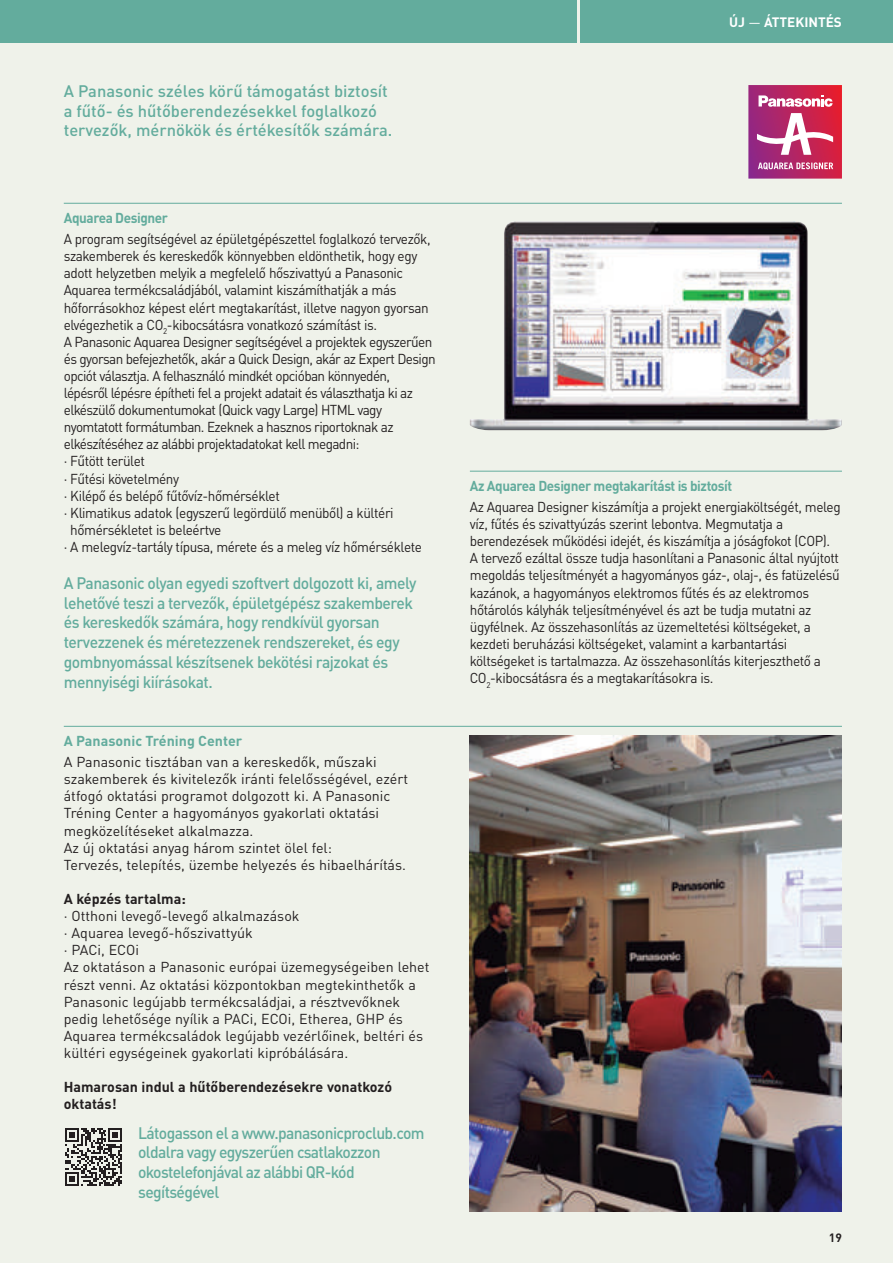
<style>
.page{position:relative;width:893px;height:1263px;background:#eff2ea}
.page>*{position:absolute;margin:0;border:0;box-sizing:border-box;transform-origin:0 0}
.t1{font:500 16.5px/19.8px "DIN Pro";letter-spacing:-.03em;color:#63ac9d;scale:.95 1}
.t2{font:500 16.5px/19.8px "DIN Pro";color:#63ac9d}
.t3{font:14.25px/17.1px "DIN Pro";letter-spacing:-.03em;color:#231f20;scale:.95 1}
.t4{font:14.25px/17.1px "DIN Pro";color:#231f20}
.t5{font:700 14.25px/17.1px "DIN Pro";color:#231f20}
.t6{font:700 14.25px "DIN Pro";letter-spacing:-.03em;color:#63ac9d;scale:.95 1}
.t7{font:700 14.25px "DIN Pro";color:#63ac9d}
.t8{font:700 13.5px "DIN Pro";color:#fff}
.t9{font:700 12px "DIN Pro";color:#231f20}
.s1{font-weight:400}
</style>
<div class="page">
<hr style="left:64px;top:726px;width:778px;height:1px;background:#63ac9d">
<hr style="left:64px;top:203px;width:778px;height:1px;background:#63ac9d">
<hr style="left:470px;top:471px;width:372px;height:1px;background:#63ac9d">
<svg style="left:748px;top:85px;width:94px;height:94px;background:#c54e7d"></svg>
<img style="left:470px;top:221px;width:372px;height:209px">
<svg style="left:65px;top:1128px;width:57px;height:57px"></svg>
<img style="left:470px;top:736px;width:372px;height:476px">
<div style="left:0;top:0;width:576px;height:43px;background:#63ac9d"></div>
<div style="left:580px;top:0;width:313px;height:43px;background:#63ac9d"></div>
<p class="t2" style="left:64px;top:79px;width:330px">A Panasonic széles körű támogatást biztosít a fűtő- és hűtőberendezésekkel foglalkozó tervezők, mérnökök és értékesítők számára.</p>
<p class="t6" style="left:64px;top:206px;width:111px">Aquarea Designer</p>
<p class="t3" style="left:64px;top:229px;width:388px">A program segítségével az épületgépészettel foglalkozó tervezők,</p>
<p class="t3" style="left:64px;top:246px;width:374px">szakemberek és kereskedők könnyebben eldönthetik, hogy egy</p>
<p class="t3" style="left:64px;top:263px;width:359px">adott helyzetben melyik a megfelelő hőszivattyú a Panasonic</p>
<p class="t3" style="left:64px;top:280px;width:352px">Aquarea termékcsaládjából, valamint kiszámíthatják a más</p>
<p class="t3" style="left:64px;top:297px;width:386px">hőforrásokhoz képest elért megtakarítást, illetve nagyon gyorsan</p>
<p class="t3" style="left:64px;top:314px;width:331px">elvégezhetik a CO<sub>2</sub>-kibocsátásra vonatkozó számítást is.</p>
<p class="t3" style="left:64px;top:332px;width:389px">A Panasonic Aquarea Designer segítségével a projektek egyszerűen</p>
<p class="t3" style="left:64px;top:349px;width:393px">és gyorsan befejezhetők, akár a Quick Design, akár az Expert Design</p>
<p class="t3" style="left:64px;top:366px;width:345px">opciót választja. A felhasználó mindkét opcióban könnyedén,</p>
<p class="t3" style="left:64px;top:383px;width:369px">lépésről lépésre építheti fel a projekt adatait és választhatja ki az</p>
<p class="t3" style="left:64px;top:400px;width:337px">elkészülő dokumentumokat (Quick vagy Large) HTML vagy</p>
<p class="t3" style="left:64px;top:417px;width:349px">nyomtatott formátumban. Ezeknek a hasznos riportoknak az</p>
<p class="t3" style="left:64px;top:434px;width:313px">elkészítéséhez az alábbi projektadatokat kell megadni:</p>
<p class="t3" style="left:64px;top:451px;width:87px">· Fűtött terület</p>
<p class="t3" style="left:64px;top:468px;width:123px">· Fűtési követelmény</p>
<p class="t3" style="left:64px;top:485px;width:229px">· Kilépő és belépő fűtővíz-hőmérséklet</p>
<p class="t3" style="left:64px;top:503px;width:349px">· Klimatikus adatok (egyszerű legördülő menüből) a kültéri</p>
<p class="t3" style="left:70px;top:520px;width:161px">hőmérsékletet is beleértve</p>
<p class="t3" style="left:64px;top:537px;width:379px">· A melegvíz-tartály típusa, mérete és a meleg víz hőmérséklete</p>
<p class="t1" style="left:64px;top:571px;width:373px">A Panasonic olyan egyedi szoftvert dolgozott ki, amely lehetővé teszi a tervezők, épületgépész szakemberek és kereskedők számára, hogy rendkívül gyorsan tervezzenek és méretezzenek rendszereket, és egy gombnyomással készítsenek bekötési rajzokat és mennyiségi kiírásokat.</p>
<p class="t7" style="left:64px;top:729px;width:180px">A Panasonic Tréning Center</p>
<p class="t4" style="left:64px;top:752px;width:346px">A Panasonic tisztában van a kereskedők, műszaki szakemberek és kivitelezők iránti felelősségével, ezért átfogó oktatási programot dolgozott ki. A Panasonic Tréning Center a hagyományos gyakorlati oktatási megközelítéseket alkalmazza.<br>Az új oktatási anyag három szintet ölel fel:<br>Tervezés, telepítés, üzembe helyezés és hibaelhárítás.</p>
<p class="t5" style="left:64px;top:888px;width:124px">A képzés tartalma:</p>
<p class="t4" style="left:64px;top:906px;width:367px">· Otthoni levegő-levegő alkalmazások<br>· Aquarea levegő-hőszivattyúk<br>· PACi, ECOi<br>Az oktatáson a Panasonic európai üzemegységeiben lehet részt venni. Az oktatási központokban megtekinthetők a Panasonic legújabb termékcsaládjai, a résztvevőknek pedig lehetősége nyílik a PACi, ECOi, Etherea, GHP és Aquarea termékcsaládok legújabb vezérlőinek, beltéri és kültéri egységeinek gyakorlati kipróbálására.</p>
<p class="t5" style="left:64px;top:1077px;width:330px">Hamarosan indul a hűtőberendezésekre vonatkozó oktatás!</p>
<p class="t1" style="left:138px;top:1121px;width:303px">Látogasson el a www.panasonicproclub.com oldalra vagy egyszerűen csatlakozzon okostelefonjával az alábbi QR-kód segítségével</p>
<p class="t8" style="left:729px;top:10px;width:114px">ÚJ <span class="s1">—</span> ÁTTEKINTÉS</p>
<p class="t6" style="left:470px;top:474px;width:278px">Az Aquarea Designer megtakarítást is biztosít</p>
<p class="t3" style="left:470px;top:497px;width:392px">Az Aquarea Designer kiszámítja a projekt energiaköltségét, meleg víz, fűtés és szivattyúzás szerint lebontva. Megmutatja a berendezések működési idejét, és kiszámítja a jóságfokot (COP).<br>A tervező ezáltal össze tudja hasonlítani a Panasonic által nyújtott megoldás teljesítményét a hagyományos gáz-, olaj-, és fatüzelésű kazánok, a hagyományos elektromos fűtés és az elektromos hőtárolós kályhák teljesítményével és azt be tudja mutatni az ügyfélnek. Az összehasonlítás az üzemeltetési költségeket, a kezdeti beruházási költségeket, valamint a karbantartási költségeket is tartalmazza. Az összehasonlítás kiterjeszthető a CO<sub>2</sub>-kibocsátásra és a megtakarításokra is.</p>
<p class="t9" style="left:829px;top:1227px;width:15px">19</p>
</div>
